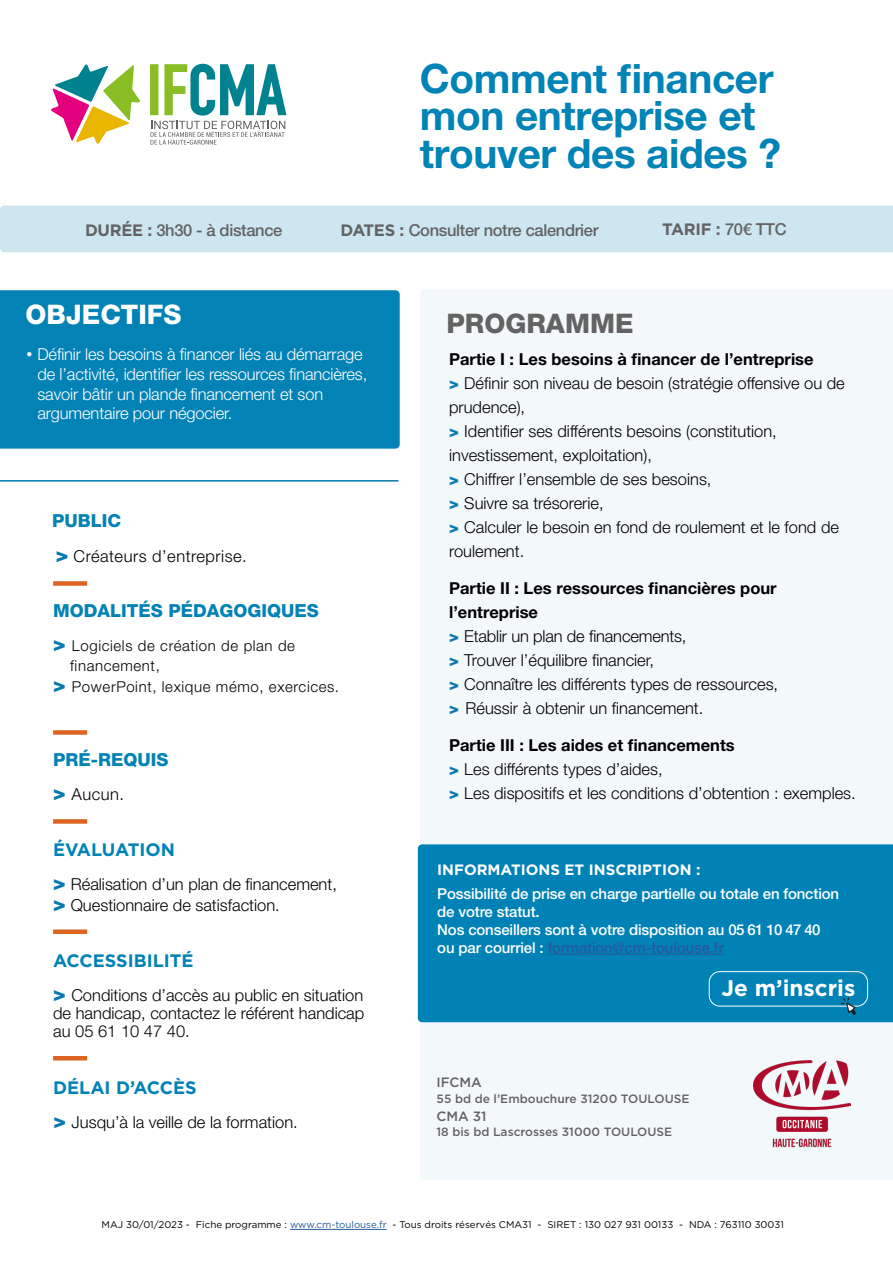
<style>
.page{position:relative;width:893px;height:1263px;background:#fff}
.page>*{position:absolute;margin:0;border:0;box-sizing:border-box;transform-origin:0 0}
.t1{font:700 40.5px/37.5px "Helvetica Neue LT Pro";letter-spacing:-.01em;color:#0083b6}
.t2{font:800 27px "Helvetica Neue LT Pro";color:#fff}
.t3{font:800 27px "Helvetica Neue LT Pro";color:#646363}
.t4{font:700 22.5px "Gotham";color:#fff}
.t5{font:800 18px "Helvetica Neue LT Pro";color:#0382b5}
.t6{font:700 18px "Gotham";color:#0082b6}
.t7{font:700 18px "Gotham";color:#0382b5}
.t8{font:300 16.5px/24px "Helvetica Neue LT Pro";color:#000}
.t9{font:300 16.5px/19.8px "Helvetica Neue LT Pro";letter-spacing:-.01em;color:#fff}
.t10{font:300 16.5px/18px "Helvetica Neue LT Pro";color:#010202;text-align:justify}
.t11{font:500 16.5px "Helvetica Neue LT Pro";letter-spacing:-.02em;color:#646363}
.t12{font:300 16.5px "Helvetica Neue LT Pro";letter-spacing:.03em;color:#000}
.t13{font:700 16.5px "Gotham";letter-spacing:-.02em;color:#646363}
.t14{font:500 15px/18px "Helvetica Neue LT Pro";letter-spacing:-.01em;color:#fff}
.t15{font:300 15px/19.5px "Helvetica Neue LT Pro";letter-spacing:.04em;color:#040304}
.t16{font:700 15px "Gotham";color:#fff}
.t17{font:500 13.5px "Gotham";color:#646363}
.t18{font:500 12px "Gotham";color:#646363}
.t19{font:9.75px "Gotham";color:#000}
.s1{font-family:"Gotham";font-weight:700}
.s2{font-family:"Helvetica Neue LT Pro";font-weight:500}
.s3{font-family:"Gotham";font-weight:400}
.s4{font-weight:800;font-size:21px;color:#0879b0}
.s5{font-weight:700}
.s6{font-weight:800;color:#0879b0}
.s7{color:#275b9b}
</style>
<div class="page">
<div style="left:420px;top:290px;width:473px;height:890px;background:#f3f9fb"></div>
<div style="left:0;top:290px;width:400px;height:159px;background:#0382b5"></div>
<div style="left:150px;top:64px;width:8px;height:51px;background:#91c133"></div>
<svg style="left:151px;top:64px;width:135px;height:81px"></svg>
<svg style="left:51px;top:64px;width:89px;height:80px"></svg>
<div style="left:53px;top:581px;width:34px;height:5px;background:#dc6320"></div>
<div style="left:53px;top:730px;width:34px;height:5px;background:#dc6320"></div>
<hr style="left:0;top:480px;width:398px;height:2px;background:#0879b0">
<div style="left:53px;top:819px;width:34px;height:5px;background:#dc6320"></div>
<div style="left:53px;top:929px;width:34px;height:5px;background:#dc6320"></div>
<hr style="left:290px;top:1229px;width:97px;height:1px;background:#275b9b">
<hr style="left:53px;top:1056px;width:34px;height:4px;background:#dc6320">
<div style="left:0;top:205px;width:893px;height:47px;background:#cde6f0"></div>
<img style="left:753px;top:1060px;width:98px;height:89px">
<div style="left:418px;top:844px;width:475px;height:178px;background:#0082b7"></div>
<div style="left:709px;top:971px;width:159px;height:35px;border:1px solid #fff;border-radius:11px"></div>
<svg style="left:841px;top:997px;width:15px;height:18px"></svg>
<hr style="left:548px;top:954px;width:176px;height:1px;background:#275b9b">
<h1 class="t1" style="left:420px;top:59px;width:363px">Comment financer mon entreprise et trouver des aides ?</h1>
<p class="t11" style="left:85px;top:220px;width:199px"><span class="s1">DURÉE :</span> 3h30 - à distance</p>
<p class="t11" style="left:341px;top:220px;width:259px"><span class="s1">DATES :</span> Consulter notre calendrier</p>
<p class="t13" style="left:662px;top:220px;width:126px">TARIF : <span class="s2">70€ TTC</span></p>
<h2 class="t2" style="left:25px;top:298px;width:158px">OBJECTIFS</h2>
<h2 class="t3" style="left:446px;top:307px;width:189px">PROGRAMME</h2>
<p class="t9" style="left:38px;top:344px;width:331px;text-indent:-12px"><span class="s3">•</span> Définir les besoins à financer liés au démarrage de l’activité, identifier les ressources financières, savoir bâtir un plande financement et son argumentaire pour négocier.</p>
<p class="t5" style="left:52px;top:510px;width:70px">PUBLIC</p>
<p class="t12" style="left:56px;top:546px;width:192px"><span class="s4">&gt;</span> Créateurs d’entreprise.</p>
<p class="t5" style="left:53px;top:600px;width:267px">MODALITÉS PÉDAGOGIQUES</p>
<p class="t15" style="left:70px;top:636px;width:226px;text-indent:-17px"><span class="s4">&gt;</span> Logiciels de création de plan de financement,</p>
<p class="t15" style="left:53px;top:676px;width:287px"><span class="s4">&gt;</span> PowerPoint, lexique mémo, exercices.</p>
<p class="t5" style="left:53px;top:749px;width:117px">PRÉ-REQUIS</p>
<p class="t8" style="left:53px;top:782px;width:73px"><span class="s4">&gt;</span> Aucun.</p>
<p class="t7" style="left:53px;top:839px;width:123px">ÉVALUATION</p>
<p class="t8" style="left:53px;top:873px;width:285px;line-height:21px"><span class="s4">&gt;</span> Réalisation d’un plan de financement, <span class="s4">&gt;</span> Questionnaire de satisfaction.</p>
<p class="t6" style="left:53px;top:949px;width:142px">ACCESSIBILITÉ</p>
<p class="t10" style="left:53px;top:986px;width:313px"><span class="s4">&gt;</span> Conditions d’accès au public en situation de handicap, contactez le référent handicap au 05 61 10 47 40.</p>
<p class="t6" style="left:53px;top:1075px;width:145px">DÉLAI D’ACCÈS</p>
<p class="t8" style="left:53px;top:1109px;width:246px"><span class="s4">&gt;</span> Jusqu’à la veille de la formation.</p>
<p class="t8" style="left:449px;top:347px;width:397px"><span class="s5">Partie I : Les besoins à financer de l’entreprise<br></span><span class="s6">&gt;</span> Définir son niveau de besoin (stratégie offensive ou de prudence),<br><span class="s6">&gt;</span> Identifier ses différents besoins (constitution, investissement, exploitation),<br><span class="s6">&gt;</span> Chiffrer l’ensemble de ses besoins,<br><span class="s6">&gt;</span> Suivre sa trésorerie,<br><span class="s6">&gt;</span> Calculer le besoin en fond de roulement et le fond de roulement.</p>
<p class="t8" style="left:449px;top:576px;width:331px"><span class="s5">Partie II : Les ressources financières pour l’entreprise<br></span><span class="s6">&gt;</span> Etablir un plan de financements,<br><span class="s6">&gt;</span> Trouver l’équilibre financier,<br><span class="s6">&gt;</span> Connaître les différents types de ressources, <span class="s6">&gt;</span> Réussir à obtenir un financement.</p>
<p class="t8" style="left:449px;top:732px;width:408px"><span class="s5">Partie III : Les aides et financements<br></span><span class="s6">&gt;</span> Les différents types d’aides,<br><span class="s6">&gt;</span> Les dispositifs et les conditions d’obtention : exemples.</p>
<p class="t16" style="left:437px;top:861px;width:265px">INFORMATIONS ET INSCRIPTION :</p>
<p class="t14" style="left:437px;top:884px;width:403px">Possibilité de prise en charge partielle ou totale en fonction de votre statut.<br>Nos conseillers sont à votre disposition au 05 61 10 47 40 ou par courriel : <span class="s7">formation@cm-toulouse.fr</span></p>
<p class="t17" style="left:437px;top:1075px;width:47px">IFCMA</p>
<p class="t18" style="left:437px;top:1092px;width:254px">55 bd de l’Embouchure 31200 TOULOUSE</p>
<p class="t17" style="left:437px;top:1109px;width:52px">CMA 31</p>
<p class="t18" style="left:437px;top:1125px;width:237px">18 bis bd Lascrosses 31000 TOULOUSE</p>
<h3 class="t4" style="left:721px;top:975px;width:135px">Je m’inscris</h3>
<p class="t19" style="left:102px;top:1219px;width:684px">MAJ 30/01/2023 - Fiche programme : <span class="s7">www.cm-toulouse.fr</span> - Tous droits réservés CMA31 - SIRET : 130 027 931 00133 - NDA : 763110 30031</p>
</div>
